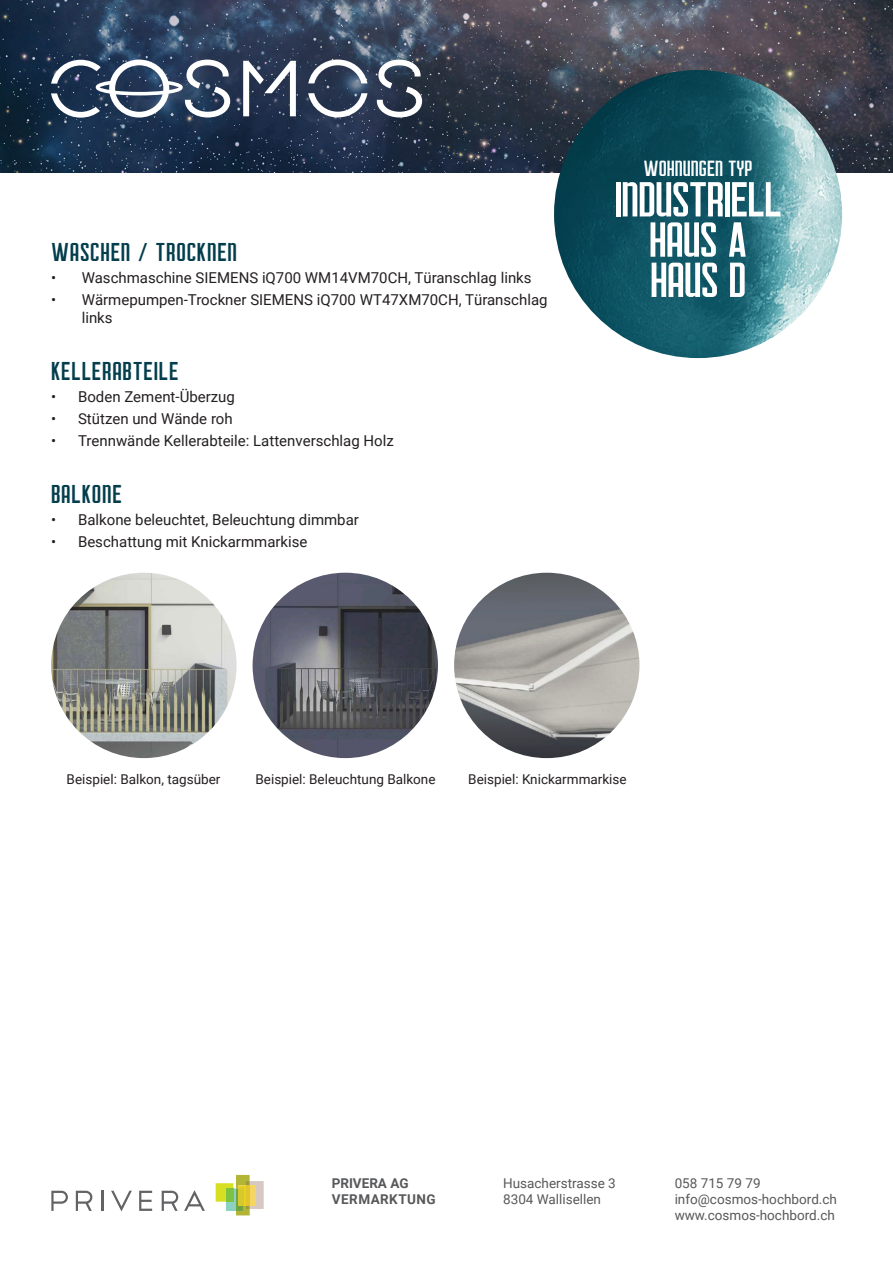
<style>
.page{position:relative;width:893px;height:1263px;background:#fff}
.page>*{position:absolute;margin:0;border:0;box-sizing:border-box;transform-origin:0 0}
.t1{font:57px/40.2px "Courager";letter-spacing:-.02em;color:#fff;text-align:center}
.Zwischentitel{font:30px "Courager";letter-spacing:.025em;color:#043e4c}
.t2{font:25.5px "Courager";color:#fff}
.t3{font:15px/18px "Roboto";color:#231f20}
.t4{font:13.5px/16.2px "Roboto";color:#57585a}
.Zwischentitel-2{font:13.5px "Roboto";color:#231f20}
.t5{font:700 13.5px/16.2px "Roboto";letter-spacing:.035em;color:#57585a}
</style>
<div class="page">
<svg style="left:51px;top:1191px;width:17px;height:20px"></svg>
<svg style="left:76px;top:1191px;width:16px;height:20px"></svg>
<hr style="left:102px;top:1191px;width:2px;height:20px;background:#636366">
<svg style="left:111px;top:1191px;width:21px;height:20px"></svg>
<svg style="left:139px;top:1191px;width:13px;height:20px"></svg>
<svg style="left:184px;top:1190px;width:21px;height:21px"></svg>
<svg style="left:162px;top:1191px;width:16px;height:20px"></svg>
<svg style="left:216px;top:1175px;width:48px;height:40px"></svg>
<hr style="left:246px;top:1185px;width:4px;height:21px;background:#e1c52b">
<div style="left:238px;top:1188px;width:6px;height:18px;background:#d5c92d"></div>
<img style="left:0;top:0;width:893px;height:172px">
<svg style="left:377px;top:60px;width:45px;height:57px"></svg>
<svg style="left:243px;top:61px;width:53px;height:55px"></svg>
<svg style="left:308px;top:60px;width:59px;height:23px"></svg>
<svg style="left:308px;top:93px;width:60px;height:24px"></svg>
<svg style="left:51px;top:60px;width:179px;height:58px"></svg>
<img style="left:554px;top:70px;width:288px;height:288px;border-radius:144px">
<img style="left:51px;top:573px;width:186px;height:185px;border-radius:93px">
<img style="left:454px;top:573px;width:185px;height:185px;border-radius:93px">
<img style="left:253px;top:573px;width:185px;height:185px;border-radius:93px">
<p class="Zwischentitel" style="left:51px;top:236px;width:188px">WASCHEN / TROCKNEN</p>
<p class="t3" style="left:51px;top:268px;width:482px">• Waschmaschine SIEMENS iQ700 WM14VM70CH, Türanschlag links</p>
<p class="t3" style="left:82px;top:290px;width:467px;text-indent:-31px">• Wärmepumpen-Trockner SIEMENS iQ700 WT47XM70CH, Türanschlag links</p>
<p class="Zwischentitel" style="left:51px;top:355px;width:129px">KELLERABTEILE</p>
<p class="t3" style="left:51px;top:387px;width:185px">• Boden Zement-Überzug</p>
<p class="t3" style="left:51px;top:409px;width:183px">• Stützen und Wände roh</p>
<p class="t3" style="left:51px;top:431px;width:344px">• Trennwände Kellerabteile: Lattenverschlag Holz</p>
<p class="Zwischentitel" style="left:51px;top:478px;width:72px">BALKONE</p>
<p class="t3" style="left:51px;top:510px;width:309px">• Balkone beleuchtet, Beleuchtung dimmbar</p>
<p class="t3" style="left:51px;top:532px;width:258px">• Beschattung mit Knickarmmarkise</p>
<h3 class="t2" style="left:644px;top:155px;width:111px">WOHNUNGEN TYP</h3>
<h1 class="t1" style="left:614px;top:177px;width:170px">INDUSTRIELL<br>HAUS A<br>HAUS D</h1>
<p class="Zwischentitel-2" style="left:67px;top:769px;width:155px">Beispiel: Balkon, tagsüber</p>
<p class="Zwischentitel-2" style="left:255px;top:769px;width:182px">Beispiel: Beleuchtung Balkone</p>
<p class="Zwischentitel-2" style="left:468px;top:769px;width:160px">Beispiel: Knickarmmarkise</p>
<p class="t5" style="left:332px;top:1174px;width:106px">PRIVERA AG<br>VERMARKTUNG</p>
<p class="t4" style="left:503px;top:1174px;width:114px">Husacherstrasse 3<br>8304 Wallisellen</p>
<p class="t4" style="left:675px;top:1174px;width:164px">058 715 79 79 info@cosmos-hochbord.ch www.cosmos-hochbord.ch</p>
</div>
